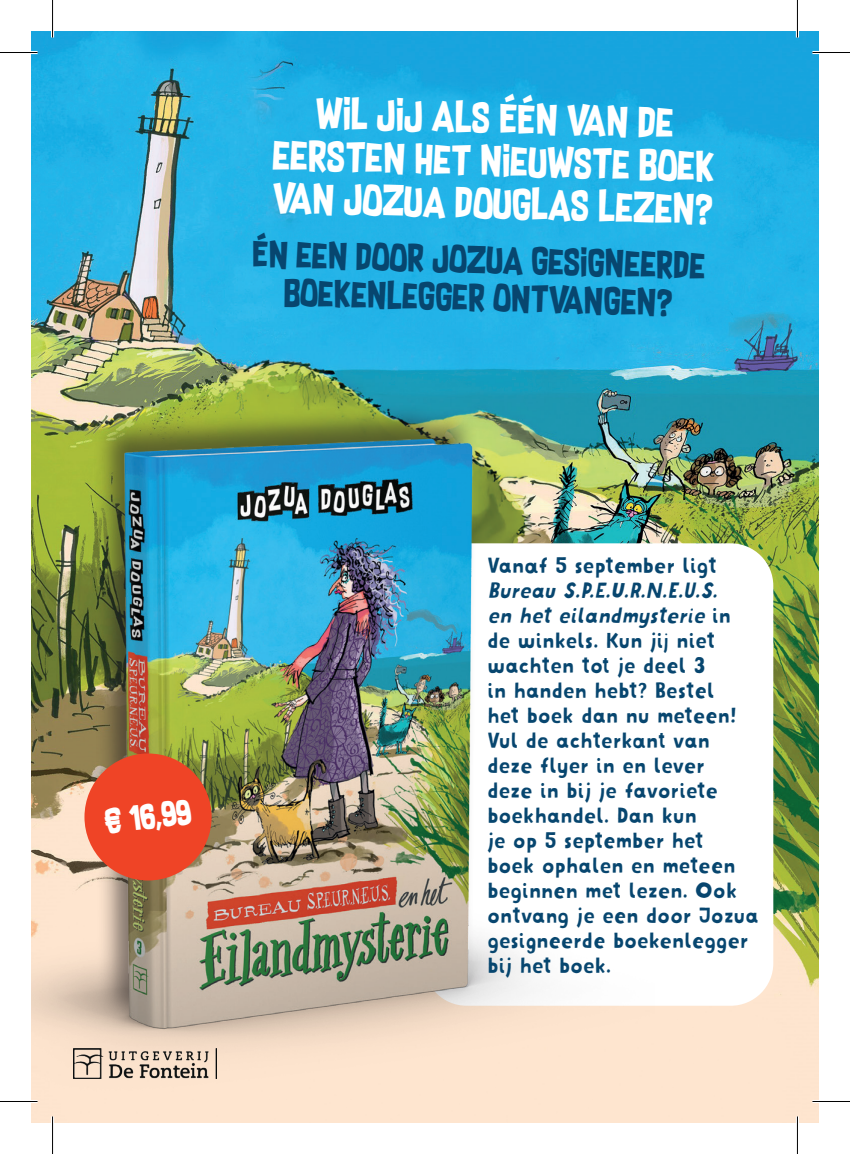
<style>
.page{position:relative;width:850px;height:1154px;background:#fff}
.page>*{position:absolute;margin:0;border:0;box-sizing:border-box;transform-origin:0 0}
.t1{font:35.5px "Supersonic Rocketship";color:#fff}
.t2{font:31.5px "Supersonic Rocketship";color:#07466f}
.t3{font:28.75px "Supersonic Rocketship";color:#fff}
.t4{font:22.5px/25px "Mrs Lollipop Fill";letter-spacing:-.025em;color:#07466f}
.s1{font-style:italic}
</style>
<div class="page">
<img style="left:31px;top:31px;width:787px;height:1092px">
<div style="left:424px;top:543px;width:349px;height:463px;background:#fff;border-radius:43px"></div>
<div style="left:31px;top:404px;width:609px;height:667px;background:#231f20;opacity:.58"></div>
<img style="left:31px;top:433px;width:623px;height:690px">
<img style="left:74px;top:1048px;width:142px;height:30px">
<div style="left:84px;top:753px;width:127px;height:127px;background:#ef4426;border-radius:50%"></div>
<hr style="left:0;top:51px;width:38px;height:3px;background:#fff">
<hr style="left:812px;top:51px;width:37px;height:3px;background:#fff">
<hr style="left:0;top:1100px;width:38px;height:3px;background:#fff">
<hr style="left:812px;top:1100px;width:37px;height:3px;background:#fff">
<hr style="left:51px;top:0;width:3px;height:38px;background:#fff">
<hr style="left:51px;top:1116px;width:3px;height:38px;background:#fff">
<hr style="left:795px;top:0;width:3px;height:38px;background:#fff">
<hr style="left:795px;top:1116px;width:3px;height:38px;background:#fff">
<hr style="left:0;top:52px;width:38px;height:1px;background:#000">
<hr style="left:812px;top:52px;width:37px;height:1px;background:#000">
<hr style="left:0;top:1101px;width:38px;height:1px;background:#000">
<hr style="left:812px;top:1101px;width:37px;height:1px;background:#000">
<hr style="left:52px;top:0;width:1px;height:38px;background:#000">
<hr style="left:52px;top:1116px;width:1px;height:38px;background:#000">
<hr style="left:796px;top:0;width:1px;height:38px;background:#000">
<hr style="left:796px;top:1116px;width:1px;height:38px;background:#000">
<p class="t1" style="left:317px;top:85px;width:360px;rotate:2deg">Wil jij als één van de</p>
<p class="t1" style="left:274px;top:126px;width:443px;rotate:2deg">eersten het nieuwste boek</p>
<p class="t1" style="left:274px;top:169px;width:441px;rotate:2deg">van Jozua Douglas lezen?</p>
<p class="t2" style="left:253px;top:232px;width:454px;rotate:1deg">Én een door Jozua gesigneerde</p>
<p class="t2" style="left:284px;top:270px;width:389px;rotate:1deg">boekenlegger ontvangen?</p>
<p class="t3" style="left:102px;top:800px;width:88px;rotate:-7deg">€ 16,99</p>
<p class="t4" style="left:487px;top:553px;width:231px">Vanaf 5 september ligt</p>
<p class="t4" style="left:487px;top:578px;width:273px"><span class="s1">Bureau S.P.E.U.R.N.E.U.S.<br>en het eilandmysterie</span> i n de winkels. Kun jij niet wachten tot je deel 3<br>in handen hebt? Bestel<br>het boek dan nu meteen!<br>Vul de achterkant van deze flyer in en lever<br>deze in bij je favoriete boekhandel. Dan kun<br>je op 5 september het<br>boek ophalen en meteen beginnen met lezen. Ook ontvang je een door Jozua gesigneerde boekenlegger bij het boek.</p>
</div>
